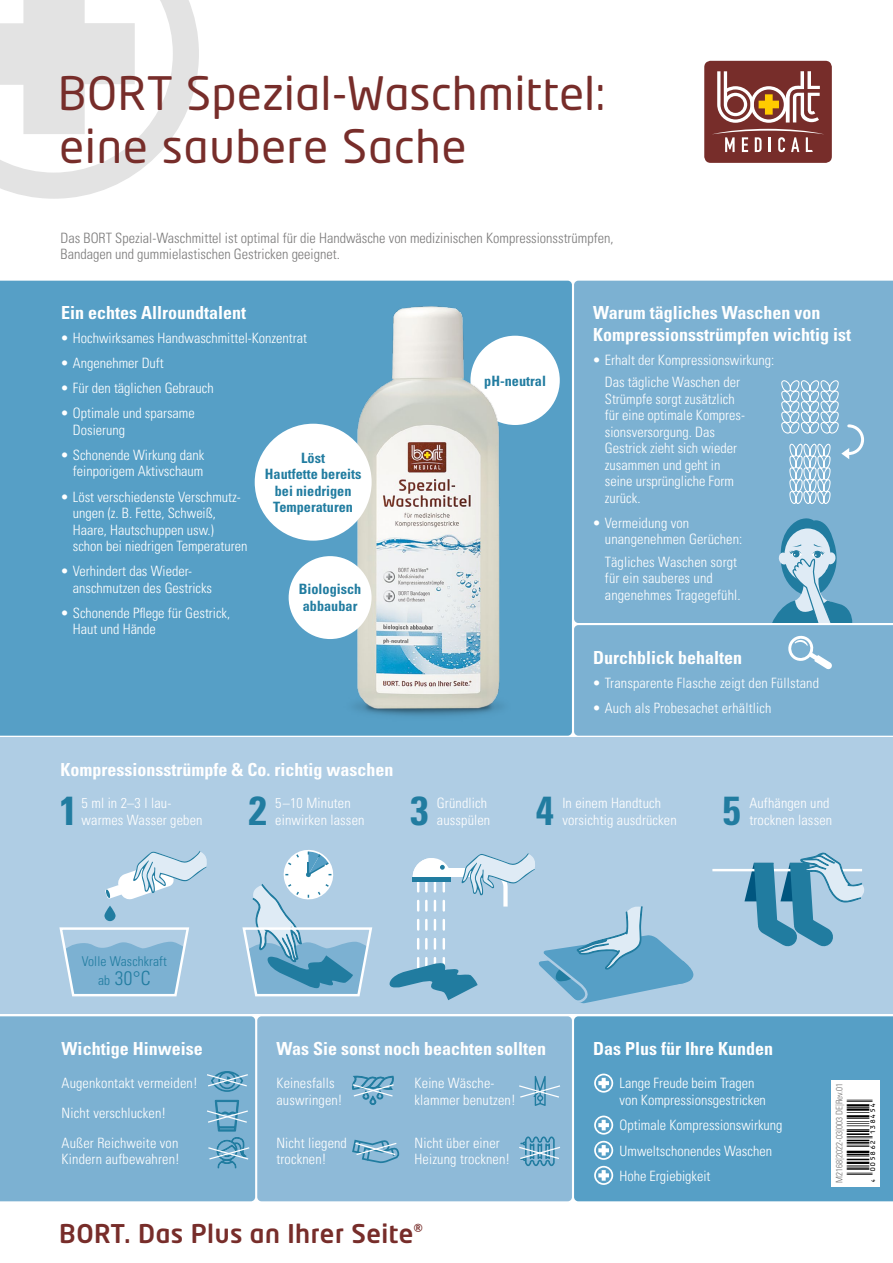
<style>
.page{position:relative;width:893px;height:1263px;background:#fff}
.page>*{position:absolute;margin:0;border:0;box-sizing:border-box;transform-origin:0 0}
.t1{font:45.6px/52.5px "Neo Tech Std";letter-spacing:.01em;color:#772d2a}
.t2{font:700 condensed 40.5px "Univers LT Pro";color:#217ca0}
.t3{font:500 25.5px "Neo Tech Pro";letter-spacing:.02em;color:#772d2a}
.t4{font:300 condensed 19.5px "Univers LT Pro";color:#217ca0}
.t5{font:700 condensed 18px/21.6px "Univers LT Pro";color:#fff}
.t6{font:300 condensed 14.25px/16.5px "Univers LT Pro";color:#fff}
.t7{font:300 condensed 14.25px/16.5px "Univers LT Pro";color:#7c7b7b}
.t8{font:700 condensed 14.25px/16.5px "Univers LT Pro";color:#217ca0;text-align:center}
.t9{font:300 condensed 13.5px "Univers LT Pro";letter-spacing:.01em;color:#217ca0}
.t10{font:12.75px "ID Automation UPCEANXS";letter-spacing:.02em;color:#000}
.t11{font:300 condensed 9px "Univers LT Pro";color:#706f6f}
.s1{font-size:13.5px}
</style>
<div class="page">
<svg style="left:0;top:0;width:199px;height:199px"></svg>
<div style="left:574px;top:1016px;width:319px;height:185px;background:#569fc6"></div>
<div style="left:574px;top:281px;width:319px;height:237px;background:#7cb1d2"></div>
<div style="left:0;top:281px;width:572px;height:455px;background:#569fc6"></div>
<div style="left:0;top:737px;width:893px;height:277px;background:#afcde4"></div>
<div style="left:0;top:1016px;width:255px;height:185px;background:#7cb1d2"></div>
<div style="left:257px;top:1016px;width:315px;height:185px;background:#8ebad8;border-radius:4px"></div>
<div style="left:831px;top:1080px;width:49px;height:106px;background:#fff"></div>
<svg style="left:594px;top:1115px;width:19px;height:19px"></svg>
<svg style="left:594px;top:1073px;width:19px;height:20px"></svg>
<svg style="left:594px;top:1141px;width:19px;height:19px"></svg>
<svg style="left:594px;top:1166px;width:19px;height:19px"></svg>
<hr style="left:712px;top:869px;width:150px;height:2px;background:#fff">
<svg style="left:742px;top:852px;width:122px;height:95px"></svg>
<svg style="left:242px;top:850px;width:131px;height:147px"></svg>
<svg style="left:389px;top:853px;width:305px;height:151px"></svg>
<svg style="left:574px;top:518px;width:319px;height:218px;background:#7eb2d2"></svg>
<svg style="left:781px;top:308px;width:85px;height:196px;background:#8bbad7"></svg>
<svg style="left:205px;top:1071px;width:44px;height:21px"></svg>
<svg style="left:352px;top:1075px;width:42px;height:30px"></svg>
<svg style="left:519px;top:1076px;width:41px;height:30px"></svg>
<svg style="left:519px;top:1136px;width:41px;height:30px"></svg>
<svg style="left:352px;top:1139px;width:48px;height:24px"></svg>
<svg style="left:205px;top:1100px;width:46px;height:99px;background:#76adcd"></svg>
<div style="left:704px;top:61px;width:128px;height:102px;background:#772d2a;border-radius:6px"></div>
<svg style="left:717px;top:71px;width:103px;height:52px"></svg>
<svg style="left:712px;top:129px;width:112px;height:23px"></svg>
<svg style="left:104px;top:906px;width:12px;height:15px"></svg>
<svg style="left:105px;top:851px;width:102px;height:49px"></svg>
<svg style="left:59px;top:927px;width:130px;height:70px"></svg>
<div style="left:470px;top:336px;width:90px;height:89px;background:#fff;border-radius:50%"></div>
<img style="left:321px;top:281px;width:213px;height:455px">
<div style="left:255px;top:424px;width:117px;height:117px;background:#fff;border-radius:50%"></div>
<div style="left:289px;top:556px;width:83px;height:83px;background:#fff;border-radius:50%"></div>
<h1 class="t1" style="left:58px;top:66px;width:549px">BORT Spezial-Waschmittel: eine saubere Sache</h1>
<p class="t7" style="left:61px;top:229px;width:554px">Das BORT Spezial-Waschmittel ist optimal für die Handwäsche von medizinischen Kompressionsstrümpfen,<br>Bandagen und gummielastischen Gestricken geeignet.</p>
<p class="t5" style="left:61px;top:302px;width:187px">Ein echtes Allroundtalent</p>
<p class="t6" style="left:61px;top:329px;width:247px">• Hochwirksames Handwaschmittel-Konzentrat</p>
<p class="t6" style="left:61px;top:354px;width:104px">• Angenehmer Duft</p>
<p class="t6" style="left:61px;top:379px;width:154px">• Für den täglichen Gebrauch</p>
<p class="t6" style="left:73px;top:404px;width:123px;text-indent:-12px">• Optimale und sparsame<br>Dosierung</p>
<p class="t6" style="left:61px;top:446px;width:145px;text-align:right">• Schonende Wirkung dank feinporigem Aktivschaum</p>
<p class="t6" style="left:73px;top:487px;width:176px;text-indent:-12px">• Löst verschiedenste Verschmutz&shy;ungen (z. B. Fette, Schweiß,<br>Haare, Hautschuppen usw.)<br>schon bei niedrigen Temperaturen</p>
<p class="t6" style="left:73px;top:562px;width:141px;text-indent:-12px">• Verhindert das Wieder&shy;anschmutzen des Gestricks</p>
<p class="t6" style="left:73px;top:604px;width:159px;text-indent:-12px">• Schonende Pflege für Gestrick,<br>Haut und Hände</p>
<p class="t8" style="left:265px;top:449px;width:98px">Löst<br>Hautfette bereits bei niedrigen<br>Temperaturen</p>
<p class="t8" style="left:299px;top:581px;width:64px;text-align:left">Biologisch abbaubar</p>
<p class="t8" style="left:484px;top:372px;width:63px">pH-neutral</p>
<p class="t5" style="left:593px;top:302px;width:259px">Warum tägliches Waschen von<br>Kompressionsstrümpfen wichtig ist</p>
<p class="t6" style="left:605px;top:348px;width:171px;line-height:22.5px;text-indent:-12px">• Erhalt der Kompressionswirkung:<br>Das tägliche Waschen der</p>
<p class="t6" style="left:605px;top:390px;width:142px">Strümpfe sorgt zusätzlich für eine optimale Kompres&shy;sionsversorgung. Das<br>Gestrick zieht sich wieder zusammen und geht in seine ursprüngliche Form zurück.</p>
<p class="t6" style="left:605px;top:514px;width:139px;text-indent:-12px">• Vermeidung von unangenehmen Gerüchen:</p>
<p class="t6" style="left:605px;top:553px;width:137px">Tägliches Waschen sorgt für ein sauberes und angenehmes Tragegefühl.</p>
<p class="t5" style="left:593px;top:646px;width:151px">Durchblick behalten</p>
<p class="t6" style="left:593px;top:674px;width:227px">• Transparente Flasche zeigt den Füllstand</p>
<p class="t6" style="left:593px;top:699px;width:180px">• Auch als Probesachet erhältlich</p>
<p class="t5" style="left:61px;top:759px;width:334px">Kompressionsstrümpfe &amp; Co. richtig waschen</p>
<p class="t6" style="left:275px;top:794px;width:77px">5–10 Minuten</p>
<h2 class="t2" style="left:249px;top:785px;width:19px">2</h2>
<h2 class="t2" style="left:60px;top:785px;width:19px">1</h2>
<p class="t6" style="left:82px;top:794px;width:91px">5 ml in 2–3 l lau-</p>
<p class="t6" style="left:82px;top:811px;width:122px">warmes Wasser geben</p>
<p class="t6" style="left:275px;top:811px;width:91px">einwirken lassen</p>
<h2 class="t2" style="left:410px;top:785px;width:19px">3</h2>
<p class="t6" style="left:437px;top:794px;width:52px">Gründlich</p>
<p class="t6" style="left:437px;top:811px;width:55px">ausspülen</p>
<h2 class="t2" style="left:536px;top:785px;width:19px">4</h2>
<p class="t6" style="left:562px;top:794px;width:100px">In einem Handtuch</p>
<p class="t6" style="left:562px;top:811px;width:116px">vorsichtig ausdrücken</p>
<h2 class="t2" style="left:723px;top:785px;width:19px">5</h2>
<p class="t6" style="left:749px;top:794px;width:82px">Aufhängen und</p>
<p class="t6" style="left:749px;top:811px;width:84px">trocknen lassen</p>
<p class="t9" style="left:82px;top:952px;width:87px">Volle Waschkraft</p>
<h3 class="t4" style="left:98px;top:965px;width:54px"><span class="s1">ab</span> 30°C</h3>
<p class="t5" style="left:62px;top:1037px;width:143px">Wichtige Hinweise</p>
<p class="t6" style="left:62px;top:1074px;width:138px">Augenkontakt vermeiden!</p>
<p class="t6" style="left:62px;top:1104px;width:106px">Nicht verschlucken!</p>
<p class="t6" style="left:62px;top:1134px;width:120px">Außer Reichweite von<br>Kindern aufbewahren!</p>
<p class="t5" style="left:276px;top:1037px;width:271px">Was Sie sonst noch beachten sollten</p>
<p class="t6" style="left:276px;top:1074px;width:68px">Keinesfalls auswringen!</p>
<p class="t6" style="left:276px;top:1134px;width:72px">Nicht liegend trocknen!</p>
<p class="t6" style="left:415px;top:1074px;width:103px">Keine Wäsche&shy;klammer benutzen!</p>
<p class="t6" style="left:415px;top:1134px;width:97px">Nicht über einer<br>Heizung trocknen!</p>
<h3 class="t3" style="left:59px;top:1217px;width:365px">BORT. Das Plus an Ihrer Seite<sup>®</sup></h3>
<p class="t5" style="left:593px;top:1037px;width:181px">Das Plus für Ihre Kunden</p>
<p class="t6" style="left:620px;top:1074px;width:148px;line-height:17.1px">Lange Freude beim Tragen von Kompressionsgestricken</p>
<p class="t6" style="left:620px;top:1112px;width:165px;line-height:25px">Optimale Kompressionswirkung<br>Umweltschonendes Waschen<br>Hohe Ergiebigkeit</p>
<p class="t11" style="left:833px;top:1182px;width:101px;rotate:-90deg">M2168|2022-03|003 DE|Rev.01</p>
<p class="t10" style="left:857px;top:1186px;width:88px;rotate:-90deg">Y(0A58GC*LNSOPO(</p>
</div>
